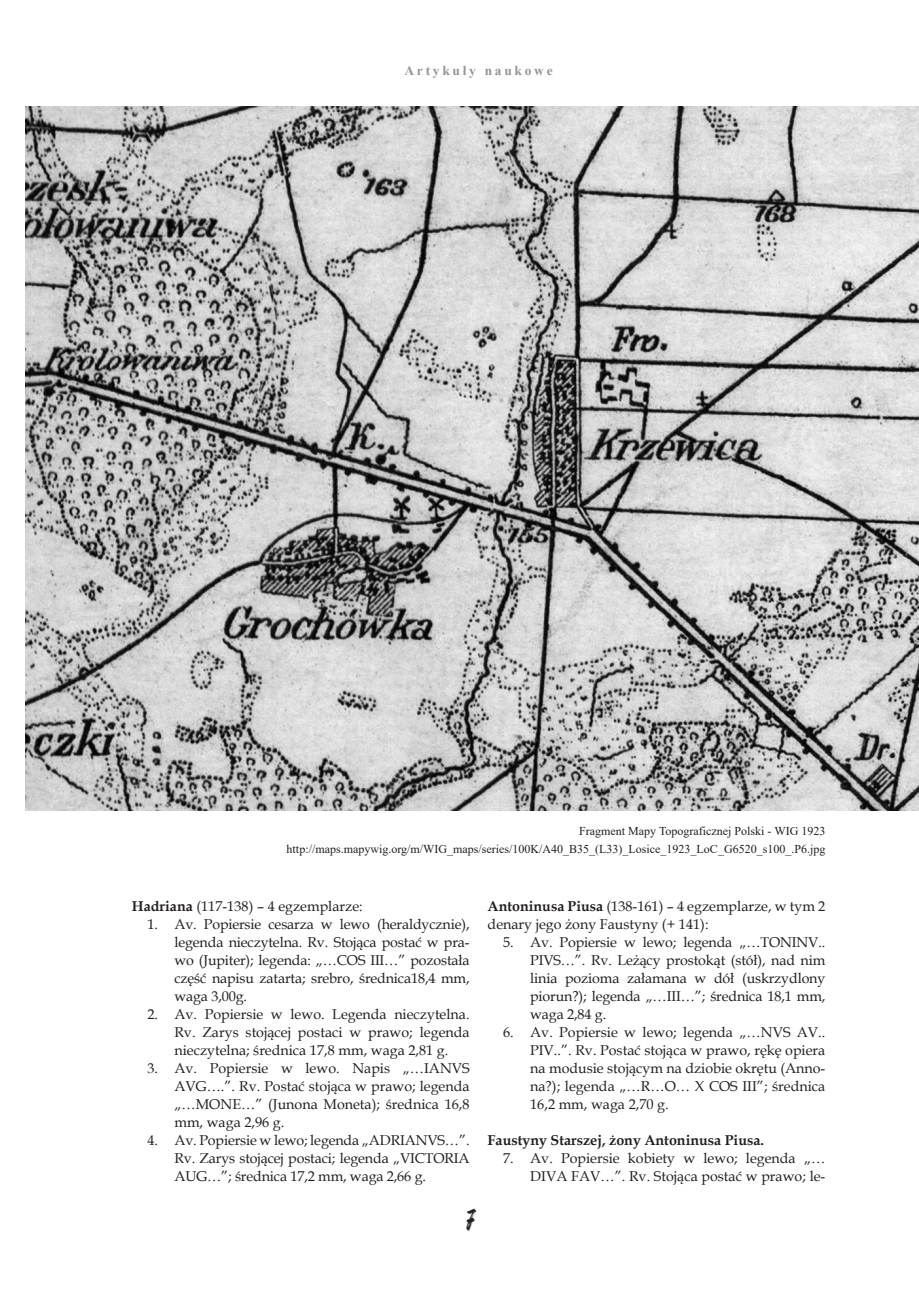
<style>
.page{position:relative;width:919px;height:1289px;background:#fff}
.page>*{position:absolute;margin:0;border:0;box-sizing:border-box;transform-origin:0 0}
.t1{font:22.5px "Dry Brush";color:#231f20}
.Normalny{font:14.25px/18px "Book Antiqua";color:#231f20;text-align:justify}
.Normalny-2{font:700 14.25px "Book Antiqua";color:#231f20}
.t2{font:700 13.5px "Times New Roman";letter-spacing:.2em;color:#939598}
.Akapit_z_listą{font:12px "Times New Roman";color:#231f20}
.s1{font-weight:700}
</style>
<div class="page">
<img style="left:26px;top:107px;width:892px;height:703px">
<p class="t2" style="left:404px;top:60px;width:150px">Artykuły naukowe</p>
<p class="Akapit_z_listą" style="left:579px;top:822px;width:248px">Fragment Mapy Topograficznej Polski - WIG 1923</p>
<p class="Akapit_z_listą" style="left:286px;top:840px;width:540px">http://maps.mapywig.org/m/WIG_maps/series/100K/A40_B35_(L33)_Losice_1923_LoC_G6520_s100_.P6.jpg</p>
<p class="Normalny" style="left:132px;top:897px;width:232px"><span class="s1">Hadriana</span> (117-138) – 4 egzemplarze:</p>
<p class="Normalny" style="left:174px;top:915px;width:297px;text-indent:-27px">1. Av. Popiersie cesarza w lewo (heraldycznie), legenda nieczytelna. Rv. Stojąca postać w pra&shy;wo (Jupiter); legenda: „…COS III…” pozostała część napisu zatarta; srebro, średnica18,4 mm, waga 3,00g.</p>
<p class="Normalny" style="left:174px;top:1005px;width:297px;text-indent:-27px">2. Av. Popiersie w lewo. Legenda nieczytelna.<br>Rv. Zarys stojącej postaci w prawo; legenda nieczytelna; średnica 17,8 mm, waga 2,81 g.</p>
<p class="Normalny" style="left:174px;top:1059px;width:297px;text-indent:-27px">3. Av. Popiersie w lewo. Napis „…IANVS AVG….”. Rv. Postać stojąca w prawo; legenda „…MONE…” (Junona Moneta); średnica 16,8 mm, waga 2,96 g.</p>
<p class="Normalny" style="left:174px;top:1131px;width:297px;text-indent:-27px">4. Av. Popiersie w lewo; legenda „ADRIANVS…”.<br>Rv. Zarys stojącej postaci; legenda „VICTORIA AUG…”; średnica 17,2 mm, waga 2,66 g.</p>
<h1 class="t1" style="left:466px;top:1204px;width:13px">7</h1>
<p class="Normalny" style="left:487px;top:897px;width:339px"><span class="s1">Antoninusa Piusa</span> (138-161) – 4 egzemplarze, w tym 2 denary jego żony Faustyny (+ 141):</p>
<p class="Normalny" style="left:530px;top:933px;width:297px;text-indent:-27px">5. Av. Popiersie w lewo; legenda „…TONINV..<br>PIVS…”. Rv. Leżący prostokąt (stół), nad nim linia pozioma załamana w dół (uskrzydlony piorun?); legenda „…III…”; średnica 18,1 mm, waga 2,84 g.</p>
<p class="Normalny" style="left:530px;top:1023px;width:297px;text-indent:-27px">6. Av. Popiersie w lewo; legenda „…NVS AV..<br>PIV..”. Rv. Postać stojąca w prawo, rękę opiera na modusie stojącym na dziobie okrętu (Anno&shy;na?); legenda „…R…O… X COS III”; średnica 16,2 mm, waga 2,70 g.</p>
<p class="Normalny-2" style="left:487px;top:1130px;width:278px">Faustyny Starszej, żony Antoninusa Piusa.</p>
<p class="Normalny" style="left:503px;top:1149px;width:324px;text-align:right">7. Av. Popiersie kobiety w lewo; legenda „…<br>DIVA FAV…”. Rv. Stojąca postać w prawo; le-</p>
</div>
